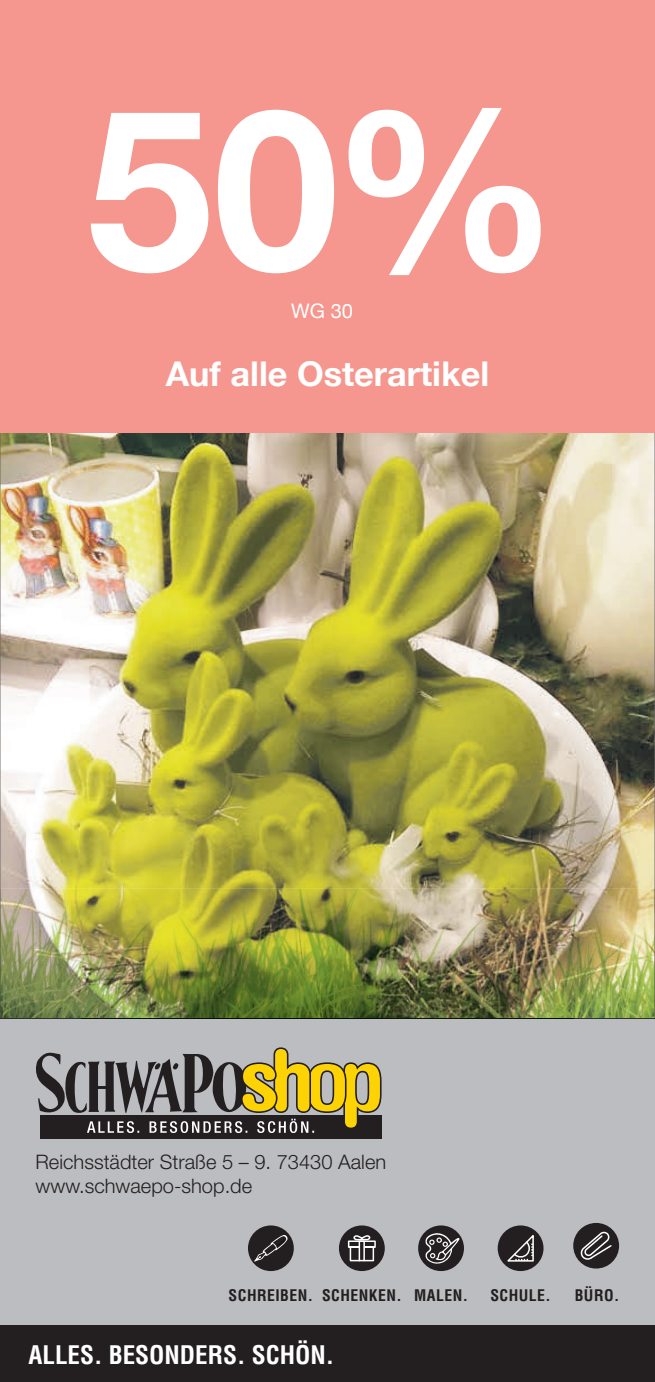
<style>
.page{position:relative;width:655px;height:1382px;background:#fff}
.page>*{position:absolute;margin:0;border:0;box-sizing:border-box;transform-origin:0 0}
.t1{font:700 225px "Helvetica Neue";color:#fff}
.t2{font:700 34px "Helvetica Neue";color:#fff}
.t3{font:700 condensed 25px "Helvetica LT";color:#fff}
.t4{font:300 20px/24px "Helvetica Neue LT";color:#231f20}
.t5{font:20px "Helvetica Neue";color:#fff}
.t6{font:700 condensed 15.5px "Helvetica LT";letter-spacing:.03em;color:#231f20}
</style>
<div class="page">
<img style="left:0;top:432px;width:655px;height:586px">
<img style="left:0;top:889px;width:82px;height:130px">
<img style="left:573px;top:889px;width:82px;height:130px">
<img style="left:82px;top:1018px;width:491px;height:1px">
<div style="left:0;top:0;width:655px;height:432px;background:#f5978f"></div>
<div style="left:0;top:1019px;width:655px;height:306px;background:#bcbdc0"></div>
<div style="left:0;top:1325px;width:655px;height:57px;background:#231f20"></div>
<div style="left:40px;top:1115px;width:341px;height:24px;background:#231f20"></div>
<svg style="left:36px;top:1047px;width:346px;height:86px"></svg>
<div style="left:248px;top:1225px;width:46px;height:46px;background:#231f20;border-radius:50%"></div>
<svg style="left:254px;top:1235px;width:34px;height:27px"></svg>
<div style="left:339px;top:1225px;width:46px;height:46px;background:#231f20;border-radius:50%"></div>
<svg style="left:347px;top:1229px;width:29px;height:33px"></svg>
<div style="left:418px;top:1225px;width:46px;height:46px;background:#231f20;border-radius:50%"></div>
<svg style="left:425px;top:1233px;width:34px;height:31px"></svg>
<div style="left:498px;top:1225px;width:45px;height:46px;background:#231f20;border-radius:50%"></div>
<svg style="left:507px;top:1235px;width:27px;height:27px"></svg>
<div style="left:573px;top:1223px;width:46px;height:45px;background:#231f20;border-radius:50%"></div>
<svg style="left:578px;top:1230px;width:34px;height:30px"></svg>
<h1 class="t1" style="left:87px;top:14px;width:472px">50%</h1>
<p class="t5" style="left:291px;top:297px;width:63px">WG 30</p>
<h2 class="t2" style="left:166px;top:347px;width:325px">Auf alle Osterartikel</h2>
<p class="t4" style="left:36px;top:1149px;width:352px">Reichsstädter Straße 5 – 9. 73430 Aalen www.schwaepo-shop.de</p>
<p class="t6" style="left:229px;top:1286px;width:241px">SCHREIBEN. SCHENKEN. MALEN.</p>
<p class="t6" style="left:490px;top:1286px;width:62px">SCHULE.</p>
<p class="t6" style="left:575px;top:1286px;width:46px">BÜRO.</p>
<p class="t3" style="left:28px;top:1339px;width:307px">ALLES. BESONDERS. SCHÖN.</p>
</div>
